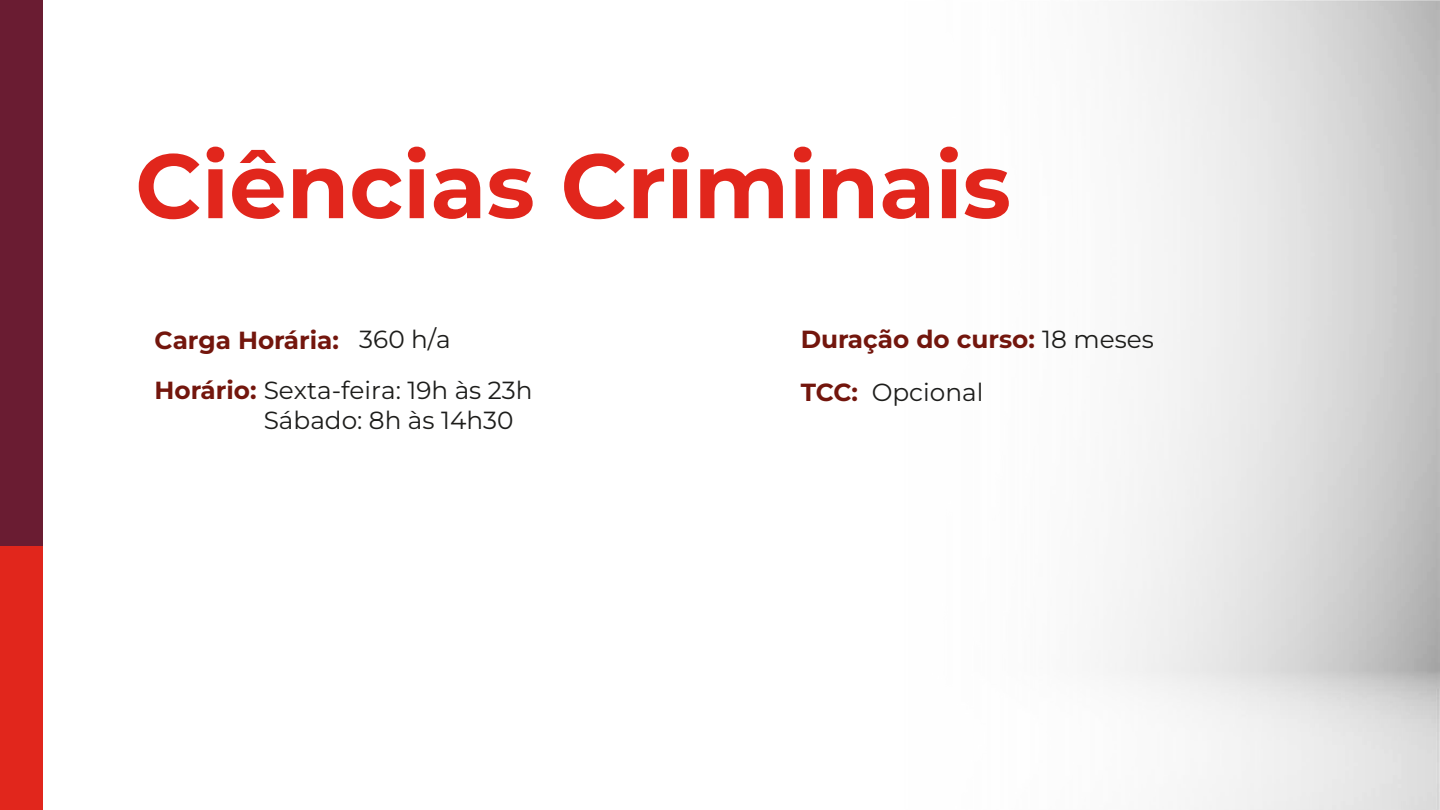
<style>
.page{position:relative;width:1440px;height:810px;background:#fff}
.page>*{position:absolute;margin:0;border:0;box-sizing:border-box;transform-origin:0 0}
.t1{font:700 90.9px "Montserrat";color:#e1261c}
.t2{font:24.75px/30px "Montserrat";color:#1d1d1b}
.t3{font:700 24.75px "Montserrat";color:#73160d}
.s1{font-weight:400;color:#1d1d1b}
.s2{font-weight:700;color:#73160d}
</style>
<div class="page">
<div style="left:0;top:0;width:43px;height:810px;background:#6a1c32"></div>
<div style="left:0;top:546px;width:43px;height:264px;background:#e1261c"></div>
<img style="left:1416px;top:0;width:24px;height:810px">
<h1 class="t1" style="left:135px;top:125px;width:877px">Ciências Criminais</h1>
<p class="t3" style="left:155px;top:324px;width:298px">Carga Horária: <span class="s1">360 h/a</span></p>
<p class="t3" style="left:801px;top:323px;width:355px">Duração do curso: <span class="s1">18 meses</span></p>
<p class="t2" style="left:264px;top:375px;width:270px;text-indent:-109px"><span class="s2">Horário:</span> Sexta-feira: 19h às 23h<br>Sábado: 8h às 14h30</p>
<p class="t2" style="left:801px;top:377px;width:184px"><span class="s2">TCC:</span> Opcional</p>
</div>
